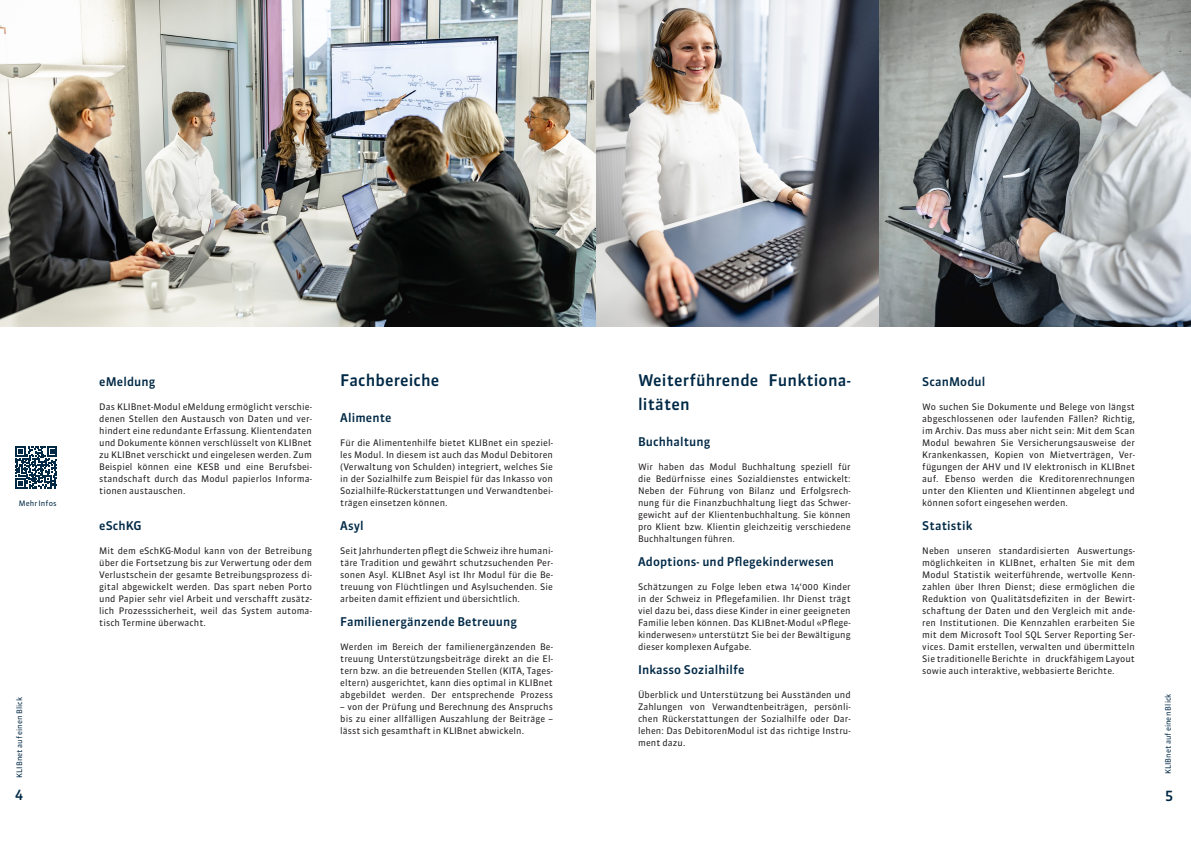
<style>
.page{position:relative;width:1191px;height:842px;background:#fff}
.page>*{position:absolute;margin:0;border:0;box-sizing:border-box;transform-origin:0 0}
._05_Untertitel{font:500 16px/24px "Sanuk OT";letter-spacing:.01em;color:#002946}
.t1{font:500 14px "Sanuk OT";color:#002946}
._05_1_Zwischentitel{font:500 12px "Sanuk OT";letter-spacing:.01em;color:#002946}
._06_Grundtext{font:9px/12px "Sanuk OT";letter-spacing:.01em;color:#231f20;text-align:justify}
._05_1_Zwischentitel-2{font:9px/12px "Sanuk OT";letter-spacing:.01em;color:#231f20;text-align:justify}
._09_Kapiteltitel{font:7.5px "Sanuk OT";letter-spacing:.015em;color:#002946}
</style>
<div class="page">
<img style="left:595px;top:0;width:284px;height:326px">
<img style="left:0;top:0;width:595px;height:326px">
<img style="left:879px;top:0;width:312px;height:326px">
<svg style="left:15px;top:446px;width:42px;height:42px"></svg>
<p class="_09_Kapiteltitel" style="left:19px;top:499px;width:40px">Mehr Infos</p>
<p class="_09_Kapiteltitel" style="left:15px;top:778px;width:82px;rotate:-90deg">KLIBnet auf einen Blick</p>
<p class="t1" style="left:15px;top:786px;width:10px">4</p>
<p class="_05_1_Zwischentitel" style="left:99px;top:374px;width:58px">eMeldung</p>
<p class="_06_Grundtext" style="left:99px;top:401px;width:214px">Das KLIBnet-Modul eMeldung ermöglicht verschie&shy;denen Stellen den Austausch von Daten und ver&shy;hindert eine redundante Erfassung. Klientendaten und Dokumente können verschlüsselt von KLIBnet zu KLIBnet verschickt und eingelesen werden. Zum Beispiel können eine KESB und eine Berufsbei&shy;standschaft durch das Modul papierlos Informa&shy;tionen austauschen.</p>
<p class="_05_1_Zwischentitel" style="left:99px;top:518px;width:44px">eSchKG</p>
<p class="_06_Grundtext" style="left:99px;top:545px;width:214px">Mit dem eSchKG-Modul kann von der Betreibung über die Fortsetzung bis zur Verwertung oder dem Verlustschein der gesamte Betreibungsprozess di&shy;gital abgewickelt werden. Das spart neben Porto und Papier sehr viel Arbeit und verschafft zusätz&shy;lich Prozesssicherheit, weil das System automa&shy;tisch Termine überwacht.</p>
<p class="_05_Untertitel" style="left:340px;top:368px;width:101px">Fachbereiche</p>
<p class="_05_1_Zwischentitel" style="left:340px;top:410px;width:53px">Alimente</p>
<p class="_06_Grundtext" style="left:340px;top:437px;width:214px">Für die Alimentenhilfe bietet KLIBnet ein speziel&shy;les Modul. In diesem ist auch das Modul Debitoren (Verwaltung von Schulden) integriert, welches Sie in der Sozialhilfe zum Beispiel für das Inkasso von Sozialhilfe-Rückerstattungen und Verwandtenbei&shy;trägen einsetzen können.</p>
<p class="_05_1_Zwischentitel" style="left:340px;top:518px;width:25px">Asyl</p>
<p class="_06_Grundtext" style="left:340px;top:545px;width:214px">Seit Jahrhunderten pflegt die Schweiz ihre humani&shy;täre Tradition und gewährt schutzsuchenden Per&shy;sonen Asyl. KLIBnet Asyl ist Ihr Modul für die Be&shy;treuung von Flüchtlingen und Asylsuchenden. Sie arbeiten damit effizient und übersichtlich.</p>
<p class="_05_1_Zwischentitel" style="left:340px;top:614px;width:178px">Familienergänzende Betreuung</p>
<p class="_06_Grundtext" style="left:340px;top:641px;width:214px">Werden im Bereich der familienergänzenden Be&shy;treuung Unterstützungsbeiträge direkt an die El&shy;tern bzw. an die betreuenden Stellen (KITA, Tages&shy;eltern) ausgerichtet, kann dies optimal in KLIBnet abgebildet werden. Der entsprechende Prozess</p>
<p class="_06_Grundtext" style="left:340px;top:701px;width:214px">– von der Prüfung und Berechnung des Anspruchs bis zu einer allfälligen Auszahlung der Beiträge – lässt sich gesamthaft in KLIBnet abwickeln.</p>
<p class="_05_Untertitel" style="left:638px;top:368px;width:214px">Weiterführende Funktiona&shy;litäten</p>
<p class="_05_1_Zwischentitel" style="left:638px;top:434px;width:74px">Buchhaltung</p>
<p class="_05_1_Zwischentitel-2" style="left:638px;top:461px;width:214px">Wir haben das Modul Buchhaltung speziell für die Bedürfnisse eines Sozialdienstes entwickelt:<br>Neben der Führung von Bilanz und Erfolgsrech&shy;nung für die Finanzbuchhaltung liegt das Schwer&shy;gewicht auf der Klientenbuchhaltung. Sie können pro Klient bzw. Klientin gleichzeitig verschiedene Buchhaltungen führen.</p>
<p class="_05_1_Zwischentitel" style="left:638px;top:554px;width:198px">Adoptions- und Pflegekinderwesen</p>
<p class="_06_Grundtext" style="left:638px;top:581px;width:214px">Schätzungen zu Folge leben etwa 14‘000 Kinder in der Schweiz in Pflegefamilien. Ihr Dienst trägt viel dazu bei, dass diese Kinder in einer geeigneten Familie leben können. Das KLIBnet-Modul «Pflege&shy;kinderwesen» unterstützt Sie bei der Bewältigung dieser komplexen Aufgabe.</p>
<p class="_05_1_Zwischentitel" style="left:638px;top:662px;width:108px">Inkasso Sozialhilfe</p>
<p class="_06_Grundtext" style="left:638px;top:689px;width:214px">Überblick und Unterstützung bei Ausständen und Zahlungen von Verwandtenbeiträgen, persönli&shy;chen Rückerstattungen der Sozialhilfe oder Dar&shy;lehen: Das DebitorenModul ist das richtige Instru&shy;ment dazu.</p>
<p class="_05_1_Zwischentitel" style="left:922px;top:374px;width:65px">ScanModul</p>
<p class="_06_Grundtext" style="left:922px;top:401px;width:214px">Wo suchen Sie Dokumente und Belege von längst abgeschlossenen oder laufenden Fällen? Richtig, im Archiv. Das muss aber nicht sein: Mit dem Scan Modul bewahren Sie Versicherungsausweise der Krankenkassen, Kopien von Mietverträgen, Ver&shy;fügungen der AHV und IV elektronisch in KLIBnet auf. Ebenso werden die Kreditorenrechnungen unter den Klienten und Klientinnen abgelegt und können sofort eingesehen werden.</p>
<p class="_05_1_Zwischentitel" style="left:922px;top:518px;width:52px">Statistik</p>
<p class="_06_Grundtext" style="left:922px;top:545px;width:214px">Neben unseren standardisierten Auswertungs&shy;möglichkeiten in KLIBnet, erhalten Sie mit dem Modul Statistik weiterführende, wertvolle Kenn&shy;zahlen über Ihren Dienst; diese ermöglichen die Reduktion von Qualitätsdefiziten in der Bewirt&shy;schaftung der Daten und den Vergleich mit ande&shy;ren Institutionen. Die Kennzahlen erarbeiten Sie mit dem Microsoft Tool SQL Server Reporting Ser&shy;vices. Damit erstellen, verwalten und übermitteln Sie traditionelle Berichte in druckfähigem Layout sowie auch interaktive, webbasierte Berichte.</p>
<p class="_09_Kapiteltitel" style="left:1163px;top:774px;width:82px;rotate:-90deg">KLIBnet auf einen Blick</p>
<p class="t1" style="left:1165px;top:786px;width:10px">5</p>
</div>
